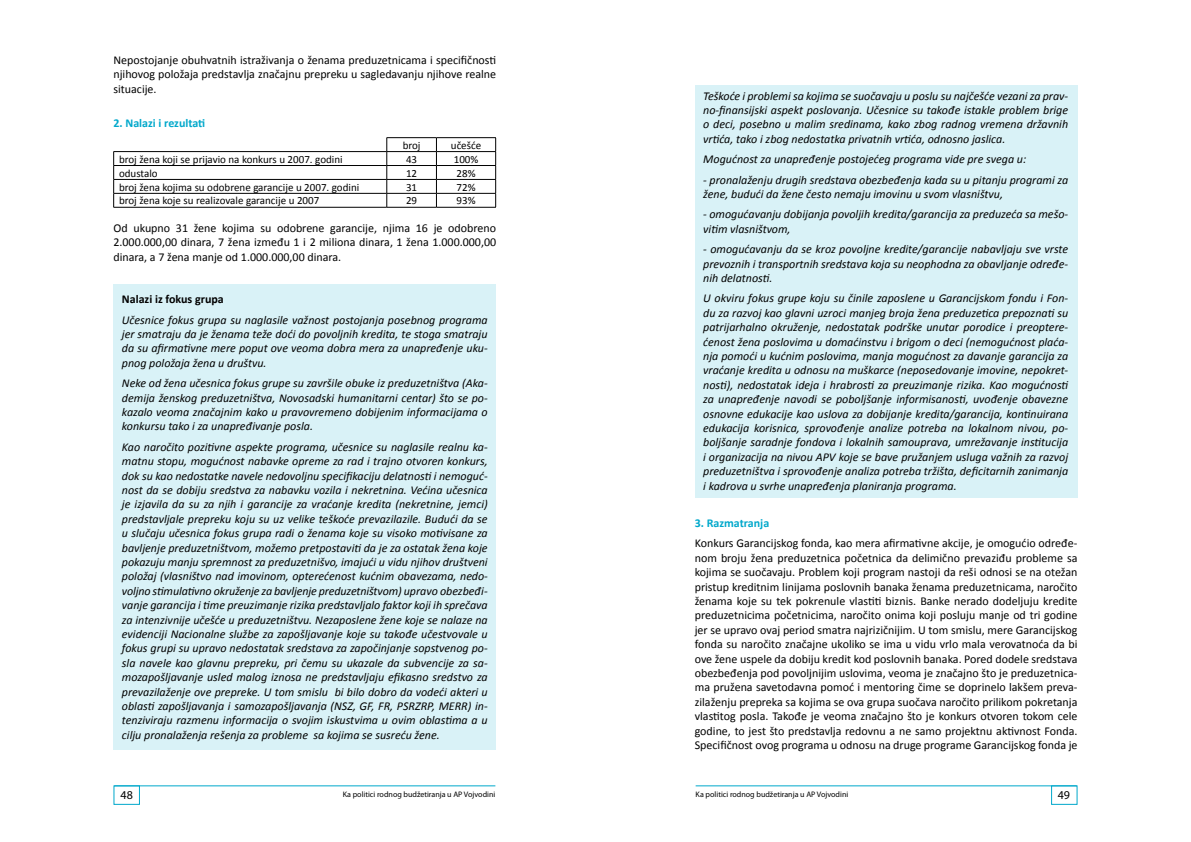
<style>
.page{position:relative;width:1191px;height:842px;background:#fff}
.page>*{position:absolute;margin:0;border:0;box-sizing:border-box;transform-origin:0 0}
.t1{font:italic 12px/14.4px "Calibri";color:#000;text-align:justify}
.t2{font:12px/14.4px "Calibri";color:#000;text-align:justify}
.t3{font:700 12px "Calibri";color:#00a8cb}
.t4{font:700 12px "Calibri";color:#000}
.t5{font:12px "Myriad Pro";color:#000}
.t6{font:11px "Calibri";color:#000}
.t7{font:8px "Myriad Pro";color:#000}
</style>
<div class="page">
<hr style="left:114px;top:785px;width:381px;height:1px;background:#00a8cb">
<div style="left:113px;top:785px;width:27px;height:20px;border:1px solid #00a8cb"></div>
<hr style="left:695px;top:785px;width:381px;height:1px;background:#00a8cb">
<div style="left:1051px;top:785px;width:26px;height:20px;border:1px solid #00a8cb"></div>
<hr style="left:386px;top:137px;width:50px;height:1px;background:#000">
<hr style="left:436px;top:137px;width:60px;height:1px;background:#000">
<hr style="left:113px;top:151px;width:274px;height:1px;background:#000">
<hr style="left:387px;top:151px;width:49px;height:1px;background:#000">
<hr style="left:436px;top:151px;width:60px;height:1px;background:#000">
<hr style="left:113px;top:165px;width:274px;height:1px;background:#000">
<hr style="left:387px;top:165px;width:49px;height:1px;background:#000">
<hr style="left:436px;top:165px;width:60px;height:1px;background:#000">
<hr style="left:113px;top:179px;width:274px;height:1px;background:#000">
<hr style="left:387px;top:179px;width:49px;height:1px;background:#000">
<hr style="left:436px;top:179px;width:60px;height:1px;background:#000">
<hr style="left:113px;top:193px;width:274px;height:1px;background:#000">
<svg style="left:113px;top:152px;width:1px;height:55px"></svg>
<hr style="left:387px;top:193px;width:49px;height:1px;background:#000">
<svg style="left:386px;top:138px;width:1px;height:69px"></svg>
<hr style="left:436px;top:193px;width:60px;height:1px;background:#000">
<svg style="left:436px;top:138px;width:1px;height:69px"></svg>
<svg style="left:495px;top:138px;width:1px;height:69px"></svg>
<hr style="left:113px;top:207px;width:274px;height:1px;background:#000">
<hr style="left:387px;top:207px;width:49px;height:1px;background:#000">
<hr style="left:436px;top:207px;width:60px;height:1px;background:#000">
<div style="left:113px;top:284px;width:383px;height:465px;background:#d9f2f7"></div>
<div style="left:694px;top:85px;width:383px;height:412px;background:#d9f2f7"></div>
<p class="t2" style="left:113px;top:52px;width:384px">Nepostojanje obuhvatnih istraživanja o ženama preduzetnicama i specifičnosti njihovog položaja predstavlja značajnu prepreku u sagledavanju njihove realne situacije.</p>
<p class="t3" style="left:113px;top:116px;width:93px">2. Nalazi i rezultati</p>
<p class="t6" style="left:403px;top:138px;width:19px">broj</p>
<p class="t6" style="left:451px;top:138px;width:32px">učešće</p>
<p class="t6" style="left:119px;top:152px;width:225px">broj žena koji se prijavio na konkurs u 2007. godini</p>
<p class="t6" style="left:406px;top:152px;width:13px">43</p>
<p class="t6" style="left:454px;top:152px;width:26px">100%</p>
<p class="t6" style="left:119px;top:166px;width:40px">odustalo</p>
<p class="t6" style="left:406px;top:166px;width:13px">12</p>
<p class="t6" style="left:456px;top:166px;width:21px">28%</p>
<p class="t6" style="left:119px;top:180px;width:242px">broj žena kojima su odobrene garancije u 2007. godini</p>
<p class="t6" style="left:406px;top:180px;width:13px">31</p>
<p class="t6" style="left:456px;top:180px;width:21px">72%</p>
<p class="t6" style="left:119px;top:194px;width:202px">broj žena koje su realizovale garancije u 2007</p>
<p class="t6" style="left:406px;top:194px;width:13px">29</p>
<p class="t6" style="left:456px;top:194px;width:21px">93%</p>
<p class="t2" style="left:113px;top:220px;width:384px">Od ukupno 31 žene kojima su odobrene garancije, njima 16 je odobreno 2.000.000,00 dinara, 7 žena između 1 i 2 miliona dinara, 1 žena 1.000.000,00 dinara, a 7 žena manje od 1.000.000,00 dinara.</p>
<p class="t4" style="left:122px;top:292px;width:103px">Nalazi iz fokus grupa</p>
<p class="t1" style="left:122px;top:312px;width:367px">Učesnice fokus grupa su naglasile važnost postojanja posebnog programa jer smatraju da je ženama teže doći do povoljnih kredita, te stoga smatraju da su afirmativne mere poput ove veoma dobra mera za unapređenje uku&shy;pnog položaja žena u društvu.</p>
<p class="t1" style="left:122px;top:375px;width:367px">Neke od žena učesnica fokus grupe su završile obuke iz preduzetništva (Aka&shy;demija ženskog preduzetništva, Novosadski humanitarni centar) što se po&shy;kazalo veoma značajnim kako u pravovremeno dobijenim informacijama o konkursu tako i za unapređivanje posla.</p>
<p class="t1" style="left:122px;top:439px;width:367px">Kao naročito pozitivne aspekte programa, učesnice su naglasile realnu ka&shy;matnu stopu, mogućnost nabavke opreme za rad i trajno otvoren konkurs, dok su kao nedostatke navele nedovoljnu specifikaciju delatnosti i nemoguć&shy;nost da se dobiju sredstva za nabavku vozila i nekretnina. Većina učesnica je izjavila da su za njih i garancije za vraćanje kredita (nekretnine, jemci) predstavljale prepreku koju su uz velike teškoće prevazilazile. Budući da se u slučaju učesnica fokus grupa radi o ženama koje su visoko motivisane za bavljenje preduzetništvom, možemo pretpostaviti da je za ostatak žena koje pokazuju manju spremnost za preduzetnišvo, imajući u vidu njihov društveni položaj (vlasništvo nad imovinom, opterećenost kućnim obavezama, nedo&shy;voljno stimulativno okruženje za bavljenje preduzetništvom) upravo obezbeđi&shy;vanje garancija i time preuzimanje rizika predstavljalo faktor koji ih sprečava za intenzivnije učešće u preduzetništvu. Nezaposlene žene koje se nalaze na evidenciji Nacionalne službe za zapošljavanje koje su takođe učestvovale u fokus grupi su upravo nedostatak sredstava za započinjanje sopstvenog po&shy;sla navele kao glavnu prepreku, pri čemu su ukazale da subvencije za sa&shy;mozapošljavanje usled malog iznosa ne predstavljaju efikasno sredstvo za prevazilaženje ove prepreke. U tom smislu bi bilo dobro da vodeći akteri u oblasti zapošljavanja i samozapošljavanja (NSZ, GF, FR, PSRZRP, MERR) in&shy;tenziviraju razmenu informacija o svojim iskustvima u ovim oblastima a u cilju pronalaženja rešenja za probleme sa kojima se susreću žene.</p>
<p class="t1" style="left:703px;top:88px;width:366px">Teškoće i problemi sa kojima se suočavaju u poslu su najčešće vezani za prav&shy;no-finansijski aspekt poslovanja. Učesnice su takođe istakle problem brige o deci, posebno u malim sredinama, kako zbog radnog vremena državnih vrtića, tako i zbog nedostatka privatnih vrtića, odnosno jaslica.</p>
<p class="t1" style="left:703px;top:151px;width:324px">Mogućnost za unapređenje postojećeg programa vide pre svega u:</p>
<p class="t1" style="left:703px;top:172px;width:366px">- pronalaženju drugih sredstava obezbeđenja kada su u pitanju programi za žene, budući da žene često nemaju imovinu u svom vlasništvu,</p>
<p class="t1" style="left:703px;top:207px;width:366px">- omogućavanju dobijanja povoljih kredita/garancija za preduzeća sa mešo&shy;vitim vlasništvom,</p>
<p class="t1" style="left:703px;top:241px;width:366px">- omogućavanju da se kroz povoljne kredite/garancije nabavljaju sve vrste prevoznih i transportnih sredstava koja su neophodna za obavljanje određe&shy;nih delatnosti.</p>
<p class="t1" style="left:703px;top:291px;width:366px">U okviru fokus grupe koju su činile zaposlene u Garancijskom fondu i Fon&shy;du za razvoj kao glavni uzroci manjeg broja žena preduzetica prepoznati su patrijarhalno okruženje, nedostatak podrške unutar porodice i preoptere&shy;ćenost žena poslovima u domaćinstvu i brigom o deci (nemogućnost plaća&shy;nja pomoći u kućnim poslovima, manja mogućnost za davanje garancija za vraćanje kredita u odnosu na muškarce (neposedovanje imovine, nepokret&shy;nosti), nedostatak ideja i hrabrosti za preuzimanje rizika. Kao mogućnosti za unapređenje navodi se poboljšanje informisanosti, uvođenje obavezne osnovne edukacije kao uslova za dobijanje kredita/garancija, kontinuirana edukacija korisnica, sprovođenje analize potreba na lokalnom nivou, po&shy;boljšanje saradnje fondova i lokalnih samouprava, umrežavanje institucija i organizacija na nivou APV koje se bave pružanjem usluga važnih za razvoj preduzetništva i sprovođenje analiza potreba tržišta, deficitarnih zanimanja i kadrova u svrhe unapređenja planiranja programa.</p>
<p class="t3" style="left:694px;top:515px;width:76px">3. Razmatranja</p>
<p class="t2" style="left:694px;top:536px;width:384px">Konkurs Garancijskog fonda, kao mera afirmativne akcije, je omogućio određe&shy;nom broju žena preduzetnica početnica da delimično prevaziđu probleme sa kojima se suočavaju. Problem koji program nastoji da reši odnosi se na otežan pristup kreditnim linijama poslovnih banaka ženama preduzetnicama, naročito ženama koje su tek pokrenule vlastiti biznis. Banke nerado dodeljuju kredite preduzetnicima početnicima, naročito onima koji posluju manje od tri godine jer se upravo ovaj period smatra najrizičnijim. U tom smislu, mere Garancijskog fonda su naročito značajne ukoliko se ima u vidu vrlo mala verovatnoća da bi ove žene uspele da dobiju kredit kod poslovnih banaka. Pored dodele sredstava obezbeđenja pod povoljnijim uslovima, veoma je značajno što je preduzetnica&shy;ma pružena savetodavna pomoć i mentoring čime se doprinelo lakšem preva&shy;zilaženju prepreka sa kojima se ova grupa suočava naročito prilikom pokretanja vlastitog posla. Takođe je veoma značajno što je konkurs otvoren tokom cele godine, to jest što predstavlja redovnu a ne samo projektnu aktivnost Fonda.<br>Specifičnost ovog programa u odnosu na druge programe Garancijskog fonda je</p>
<p class="t5" style="left:121px;top:788px;width:14px">48</p>
<p class="t7" style="left:343px;top:789px;width:154px">Ka politici rodnog budžetiranja u AP Vojvodini</p>
<p class="t7" style="left:695px;top:789px;width:154px">Ka politici rodnog budžetiranja u AP Vojvodini</p>
<p class="t5" style="left:1057px;top:788px;width:14px">49</p>
</div>
